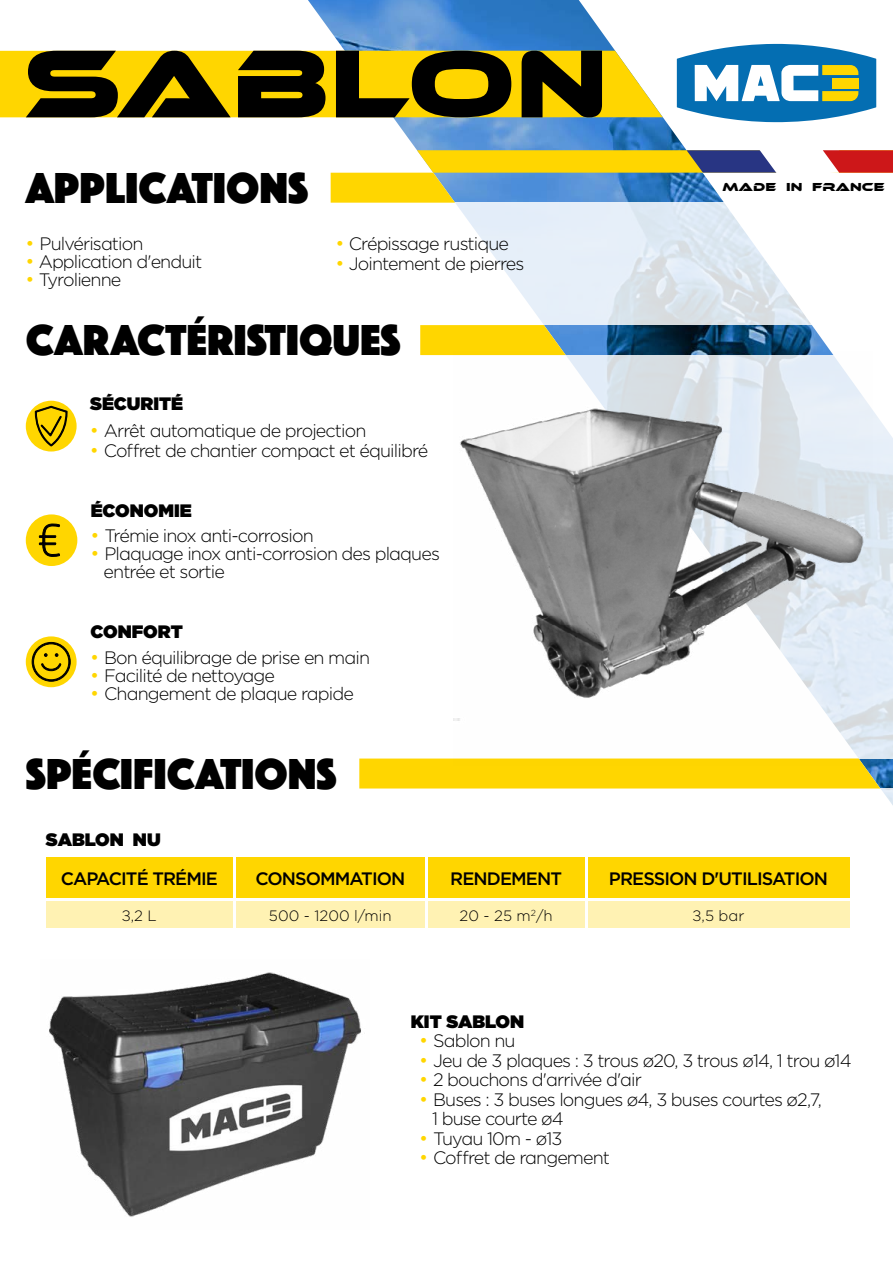
<style>
.page{position:relative;width:893px;height:1263px;background:#fff}
.page>*{position:absolute;margin:0;border:0;box-sizing:border-box;transform-origin:0 0}
.t1{font:45px "Phosphate Solid";color:#000}
.t2{font:300 18px/18px "Gotham";letter-spacing:-.05em;color:#000}
.t3{font:500 18px "Gotham";letter-spacing:-.05em;color:#000}
.t4{font:900 18px "Gotham";color:#000}
.t5{font:300 15px "Gotham";color:#000}
.t6{font:700 12px "Ethnocentric Rg";color:#000;scale:1.05 1}
.s1{font-family:"Hero New";font-weight:100;color:#ffd600}
</style>
<div class="page">
<img style="left:308px;top:0;width:585px;height:788px">
<div style="left:0;top:355px;width:893px;height:403px;background:#fff"></div>
<svg style="left:677px;top:44px;width:199px;height:78px"></svg>
<svg style="left:308px;top:202px;width:585px;height:123px"></svg>
<svg style="left:0;top:51px;width:663px;height:66px;background:#776509"></svg>
<div style="left:26px;top:401px;width:51px;height:50px;background:#ffd600;border-radius:50%"></div>
<svg style="left:35px;top:406px;width:32px;height:40px"></svg>
<div style="left:26px;top:514px;width:51px;height:52px;background:#ffd600;border-radius:50%"></div>
<svg style="left:39px;top:524px;width:21px;height:33px"></svg>
<div style="left:26px;top:636px;width:51px;height:51px;background:#ffd600;border-radius:50%"></div>
<svg style="left:32px;top:642px;width:39px;height:40px"></svg>
<svg style="left:420px;top:325px;width:146px;height:30px;background:#f0d013"></svg>
<div style="left:359px;top:758px;width:521px;height:30px;background:#ffd600"></div>
<div style="left:46px;top:858px;width:187px;height:40px;background:#ffd600"></div>
<div style="left:428px;top:858px;width:156px;height:40px;background:#ffd600"></div>
<div style="left:46px;top:901px;width:187px;height:27px;background:#fff2b3"></div>
<div style="left:428px;top:901px;width:156px;height:27px;background:#fff2b3"></div>
<div style="left:236px;top:858px;width:189px;height:40px;background:#ffd600"></div>
<div style="left:236px;top:901px;width:189px;height:27px;background:#fff2b3"></div>
<div style="left:588px;top:858px;width:261px;height:40px;background:#ffd600"></div>
<div style="left:588px;top:901px;width:261px;height:27px;background:#fff2b3"></div>
<svg style="left:331px;top:146px;width:562px;height:57px"></svg>
<img style="left:453px;top:351px;width:419px;height:415px">
<img style="left:49px;top:972px;width:312px;height:245px">
<h1 class="t1" style="left:26px;top:156px;width:284px">APPLICATIONS</h1>
<p class="t2" style="left:26px;top:235px;width:119px"><span class="s1">•</span> Pulvérisation</p>
<p class="t2" style="left:26px;top:253px;width:178px"><span class="s1">•</span> Application d'enduit</p>
<p class="t2" style="left:26px;top:271px;width:97px"><span class="s1">•</span> Tyrolienne</p>
<p class="t2" style="left:336px;top:235px;width:175px"><span class="s1">•</span> Crépissage rustique</p>
<p class="t2" style="left:336px;top:254px;width:190px"><span class="s1">•</span> Jointement de pierres</p>
<h1 class="t1" style="left:26px;top:308px;width:376px">CARACTÉRISTIQUES</h1>
<p class="t4" style="left:90px;top:391px;width:95px">SÉCURITÉ</p>
<p class="t2" style="left:90px;top:421px;width:278px"><span class="s1">•</span> Arrêt automatique de projection</p>
<p class="t2" style="left:90px;top:441px;width:340px"><span class="s1">•</span> Coffret de chantier compact et équilibré</p>
<p class="t4" style="left:91px;top:497px;width:103px">ÉCONOMIE</p>
<p class="t2" style="left:91px;top:526px;width:224px"><span class="s1">•</span> Trémie inox anti-corrosion</p>
<p class="t2" style="left:104px;top:544px;width:338px;text-indent:-13px"><span class="s1">•</span> Plaquage inox anti-corrosion des plaques entrée et sortie</p>
<p class="t4" style="left:90px;top:619px;width:94px">CONFORT</p>
<p class="t2" style="left:90px;top:648px;width:281px"><span class="s1">•</span> Bon équilibrage de prise en main</p>
<p class="t2" style="left:90px;top:666px;width:186px"><span class="s1">•</span> Facilité de nettoyage</p>
<p class="t2" style="left:90px;top:684px;width:265px"><span class="s1">•</span> Changement de plaque rapide</p>
<h1 class="t1" style="left:26px;top:741px;width:313px">SPÉCIFICATIONS</h1>
<p class="t6" style="left:723px;top:179px;width:156px">MADE IN FRANCE</p>
<p class="t4" style="left:46px;top:827px;width:116px">SABLON NU</p>
<p class="t3" style="left:61px;top:867px;width:159px">CAPACITÉ TRÉMIE</p>
<p class="t5" style="left:122px;top:906px;width:37px">3,2 L</p>
<p class="t3" style="left:255px;top:867px;width:152px">CONSOMMATION</p>
<p class="t3" style="left:450px;top:867px;width:113px">RENDEMENT</p>
<p class="t3" style="left:609px;top:867px;width:221px">PRESSION D'UTILISATION</p>
<p class="t5" style="left:269px;top:906px;width:124px">500 - 1200 l/min</p>
<p class="t5" style="left:460px;top:906px;width:95px">20 - 25 m<sup>2</sup>/h</p>
<p class="t5" style="left:693px;top:906px;width:53px">3,5 bar</p>
<p class="t4" style="left:411px;top:1008px;width:115px">KIT SABLON</p>
<p class="t2" style="left:419px;top:1031px;width:98px"><span class="s1">•</span> Sablon nu</p>
<p class="t2" style="left:419px;top:1051px;width:434px"><span class="s1">•</span> Jeu de 3 plaques : 3 trous ø20, 3 trous ø14, 1 trou ø14</p>
<p class="t2" style="left:419px;top:1070px;width:224px"><span class="s1">•</span> 2 bouchons d'arrivée d'air</p>
<p class="t2" style="left:432px;top:1089px;width:391px;line-height:19.5px;text-indent:-13px"><span class="s1">•</span> Buses : 3 buses longues ø4, 3 buses courtes ø2,7,<br>1 buse courte ø4</p>
<p class="t2" style="left:419px;top:1129px;width:145px"><span class="s1">•</span> Tuyau 10m - ø13</p>
<p class="t2" style="left:419px;top:1148px;width:192px"><span class="s1">•</span> Coffret de rangement</p>
</div>
